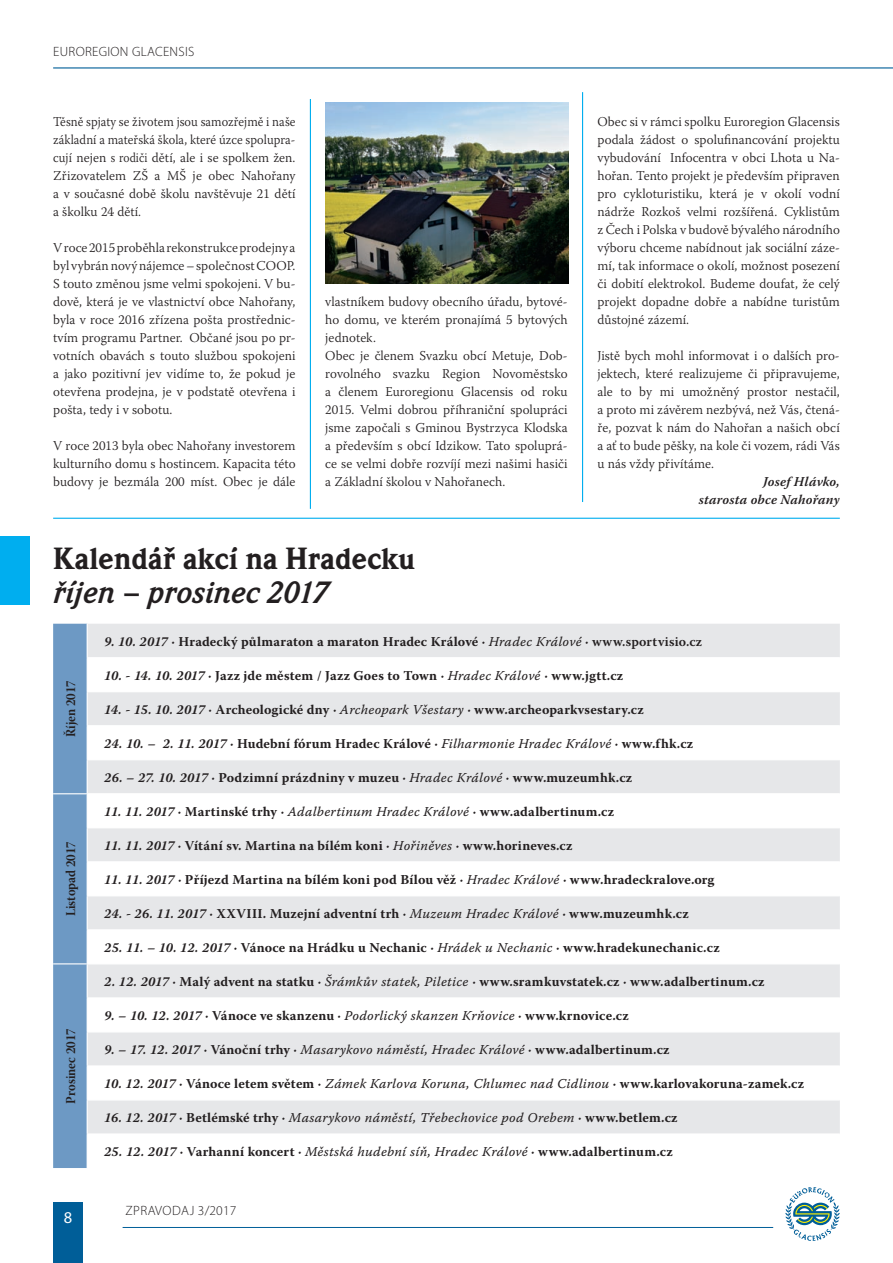
<style>
.page{position:relative;width:893px;height:1263px;background:#fff}
.page>*{position:absolute;margin:0;border:0;box-sizing:border-box;transform-origin:0 0}
.t1{font:30px "Weidemann Itc TCE Blac";color:#231f20;scale:.96 1}
.t2{font:italic 700 30px "Weidemann Itc TCE";color:#231f20;scale:.96 1}
.t3{font:16.5px "Myriad Pro";color:#fff}
.t4{font:300 13.5px/18px "Warnock Pro";letter-spacing:.005em;color:#231f20;text-align:justify}
.t5{font:700 13.5px "Warnock Pro";letter-spacing:.025em;color:#231f20}
.t6{font:300 13.5px/18px "Warnock Pro";letter-spacing:.005em;color:#231f20;text-align:justify;scale:.93 1}
.t7{font:700 13.5px "Warnock Pro";letter-spacing:.005em;color:#231f20}
.t8{font:13.5px "Warnock Pro It Capt";letter-spacing:.015em;color:#231f20}
.t9{font:300 13.5px "Myriad Pro";letter-spacing:.02em;color:#231f20}
.t10{font:13.5px "Warnock Pro Bold Subh";letter-spacing:-.005em;color:#231f20;scale:.93 1}
.t11{font:italic 600 13.5px/18px "Warnock Pro";letter-spacing:.015em;color:#231f20;text-align:right}
.s1{font-style:italic}
.s2{font-family:"Warnock Pro It Capt";font-weight:400}
.s3{font-weight:600}
.s4{font-family:"Warnock Pro";font-weight:700;font-style:italic}
.s5{font-family:"Warnock Pro";font-weight:700}
</style>
<div class="page">
<div style="left:53px;top:1202px;width:30px;height:61px;background:#005e98"></div>
<hr style="left:123px;top:1227px;width:650px;height:1px;background:#005e98">
<svg style="left:785px;top:1187px;width:55px;height:54px"></svg>
<hr style="left:53px;top:67px;width:840px;height:2px;background:#005e98">
<hr style="left:53px;top:518px;width:787px;height:1px;background:#00aeef">
<hr style="left:310px;top:99px;width:1px;height:410px;background:#00aeef">
<hr style="left:582px;top:92px;width:1px;height:410px;background:#00aeef">
<div style="left:0;top:537px;width:30px;height:68px;background:#00aeef"></div>
<div style="left:53px;top:624px;width:34px;height:544px;background:#6d99c4"></div>
<div style="left:88px;top:624px;width:752px;height:33px;background:#e6e7e9"></div>
<svg style="left:88px;top:692px;width:752px;height:441px;fill:#e6e7e9"></svg>
<hr style="left:87px;top:725px;width:753px;height:1px;background:#fff">
<hr style="left:87px;top:759px;width:753px;height:1px;background:#fff">
<hr style="left:53px;top:793px;width:34px;height:1px;background:#fff">
<hr style="left:87px;top:793px;width:753px;height:1px;background:#fff">
<hr style="left:87px;top:827px;width:753px;height:1px;background:#fff">
<hr style="left:87px;top:861px;width:753px;height:1px;background:#fff">
<hr style="left:87px;top:895px;width:753px;height:1px;background:#fff">
<hr style="left:87px;top:929px;width:753px;height:1px;background:#fff">
<hr style="left:53px;top:963px;width:34px;height:1px;background:#fff">
<hr style="left:87px;top:963px;width:753px;height:1px;background:#fff">
<hr style="left:87px;top:997px;width:753px;height:1px;background:#fff">
<hr style="left:87px;top:1031px;width:753px;height:1px;background:#fff">
<hr style="left:87px;top:1065px;width:753px;height:1px;background:#fff">
<hr style="left:87px;top:1099px;width:753px;height:1px;background:#fff">
<img style="left:325px;top:103px;width:243px;height:180px">
<p class="t9" style="left:53px;top:44px;width:143px">EUROREGION GLACENSIS</p>
<p class="t6" style="left:53px;top:112px;width:262px">Těsně spjaty se životem jsou samozřejmě i naše základní a mateřská škola, které úzce spolupra&shy;cují nejen s rodiči dětí, ale i se spolkem žen.<br>Zřizovatelem ZŠ a MŠ je obec Nahořany a v současné době školu navštěvuje 21 dětí a školku 24 dětí.</p>
<p class="t4" style="left:53px;top:238px;width:244px">V roce 2015 proběhla rekonstrukce prodejny a byl vybrán nový nájemce – společnost COOP.<br>S touto změnou jsme velmi spokojeni. V bu&shy;dově, která je ve vlastnictví obce Nahořany, byla v roce 2016 zřízena pošta prostřednic&shy;tvím programu Partner. Občané jsou po pr&shy;votních obavách s touto službou spokojeni a jako pozitivní jev vidíme to, že pokud je otevřena prodejna, je v podstatě otevřena i pošta, tedy i v sobotu.</p>
<p class="t4" style="left:53px;top:436px;width:244px">V roce 2013 byla obec Nahořany investorem kulturního domu s hostincem. Kapacita této budovy je bezmála 200 míst. Obec je dále</p>
<p class="t4" style="left:325px;top:292px;width:244px;text-align:left">vlastníkem budovy obecního úřadu, bytové&shy;ho domu, ve kterém pronajímá 5 bytových jednotek.<br>Obec je členem Svazku obcí Metuje, Dob&shy;rovolného svazku Region Novoměstsko a členem Euroregionu Glacensis od roku 2015. Velmi dobrou příhraniční spolupráci jsme započali s Gminou Bystrzyca Klodska a především s obcí Idzikow. Tato spoluprá&shy;ce se velmi dobře rozvíjí mezi našimi hasiči a Základní školou v Nahořanech.</p>
<h1 class="t1" style="left:53px;top:540px;width:379px">Kalendář akcí na Hradecku</h1>
<h1 class="t2" style="left:53px;top:575px;width:288px">říjen – prosinec 2017</h1>
<p class="t4" style="left:597px;top:112px;width:244px">Obec si v rámci spolku Euroregion Glacensis podala žádost o spolufinancování projektu vybudování Infocentra v obci Lhota u Na&shy;hořan. Tento projekt je především připraven pro cykloturistiku, která je v okolí vodní nádrže Rozkoš velmi rozšířená. Cyklistům z Čech i Polska v budově bývalého národního výboru chceme nabídnout jak sociální záze&shy;mí, tak informace o okolí, možnost posezení či dobití elektrokol. Budeme doufat, že celý projekt dopadne dobře a nabídne turistům důstojné zázemí.</p>
<p class="t4" style="left:597px;top:346px;width:244px">Jistě bych mohl informovat i o dalších pro&shy;jektech, které realizujeme či připravujeme, ale to by mi umožněný prostor nestačil, a proto mi závěrem nezbývá, než Vás, čtená&shy;ře, pozvat k nám do Nahořan a našich obcí a ať to bude pěšky, na kole či vozem, rádi Vás u nás vždy přivítáme.</p>
<p class="t11" style="left:699px;top:472px;width:142px">Josef Hlávko,<br>starosta obce Nahořany</p>
<p class="t10" style="left:63px;top:737px;width:63px;rotate:-90deg">Říjen 2017</p>
<p class="t10" style="left:63px;top:916px;width:82px;rotate:-90deg">Listopad 2017</p>
<p class="t10" style="left:63px;top:1103px;width:82px;rotate:-90deg">Prosinec 2017</p>
<p class="t3" style="left:64px;top:1207px;width:10px">8</p>
<p class="t5" style="left:104px;top:633px;width:599px"><span class="s1">9. 10. 2017</span> ∙ Hradecký půlmaraton a maraton Hradec Králové ∙ <span class="s2">Hradec Králové</span> ∙ <span class="s3">www.sportvisio.cz</span></p>
<p class="t5" style="left:104px;top:667px;width:521px"><span class="s1">10. - 14. 10. 2017</span> ∙ Jazz jde městem / Jazz Goes to Town ∙ <span class="s2">Hradec Králové</span> ∙ www.jgtt.cz</p>
<p class="t5" style="left:104px;top:701px;width:541px"><span class="s1">14. - 15. 10. 2017</span> ∙ Archeologické dny ∙ <span class="s2">Archeopark Všestary</span> ∙ www.archeoparkvsestary.cz</p>
<p class="t7" style="left:104px;top:735px;width:590px"><span class="s1">24. 10. – 2. 11. 2017</span> ∙ Hudební fórum Hradec Králové ∙ <span class="s2">Filharmonie Hradec Králové</span> ∙ www.fhk.cz</p>
<p class="t5" style="left:104px;top:769px;width:529px"><span class="s1">26. – 27. 10. 2017</span> ∙ Podzimní prázdniny v muzeu ∙ <span class="s2">Hradec Králové</span> ∙ www.muzeumhk.cz</p>
<p class="t5" style="left:104px;top:803px;width:511px"><span class="s1">11. 11. 2017</span> ∙ Martinské trhy ∙ <span class="s2">Adalbertinum Hradec Králové</span> ∙ www.adalbertinum.cz</p>
<p class="t5" style="left:104px;top:837px;width:470px"><span class="s1">11. 11. 2017</span> ∙ Vítání sv. Martina na bílém koni ∙ <span class="s2">Hořiněves</span> ∙ www.horineves.cz</p>
<p class="t5" style="left:104px;top:871px;width:612px"><span class="s1">11. 11. 2017</span> ∙ Příjezd Martina na bílém koni pod Bílou věž ∙ <span class="s2">Hradec Králové</span> ∙ www.hradeckralove.org</p>
<p class="t5" style="left:104px;top:905px;width:586px"><span class="s1">24. - 26. 11. 2017</span> ∙ XXVIII. Muzejní adventní trh ∙ <span class="s2">Muzeum Hradec Králové</span> ∙ www.muzeumhk.cz</p>
<p class="t5" style="left:104px;top:939px;width:617px"><span class="s1">25. 11. – 10. 12. 2017</span> ∙ Vánoce na Hrádku u Nechanic ∙ <span class="s2">Hrádek u Nechanic</span> ∙ www.hradekunechanic.cz</p>
<p class="t5" style="left:104px;top:973px;width:662px"><span class="s1">2. 12. 2017</span> ∙ Malý advent na statku ∙ <span class="s2">Šrámkův statek, Piletice</span> ∙ www.sramkuvstatek.cz ∙ www.adalbertinum.cz</p>
<p class="t5" style="left:104px;top:1007px;width:526px"><span class="s1">9. – 10. 12. 2017</span> ∙ Vánoce ve skanzenu ∙ <span class="s2">Podorlický skanzen Krňovice</span> ∙ www.krnovice.cz</p>
<p class="t5" style="left:104px;top:1041px;width:567px"><span class="s1">9. – 17. 12. 2017</span> ∙ Vánoční trhy ∙ <span class="s2">Masarykovo náměstí, Hradec Králové</span> ∙ www.adalbertinum.cz</p>
<p class="t5" style="left:104px;top:1075px;width:701px"><span class="s1">10. 12. 2017</span> ∙ Vánoce letem světem ∙ <span class="s2">Zámek Karlova Koruna, Chlumec nad Cidlinou</span> ∙ www.karlovakoruna-zamek.cz</p>
<p class="t8" style="left:104px;top:1109px;width:575px"><span class="s4">16. 12. 2017</span> <span class="s5">∙ Betlémské trhy ∙</span> Masarykovo náměstí, Třebechovice pod Orebem <span class="s5">∙ www.betlem.cz</span></p>
<p class="t5" style="left:104px;top:1143px;width:570px"><span class="s1">25. 12. 2017</span> ∙ Varhanní koncert ∙ <span class="s2">Městská hudební síň, Hradec Králové</span> ∙ www.adalbertinum.cz</p>
<p class="t9" style="left:126px;top:1203px;width:112px">ZPRAVODAJ 3/2017</p>
</div>
